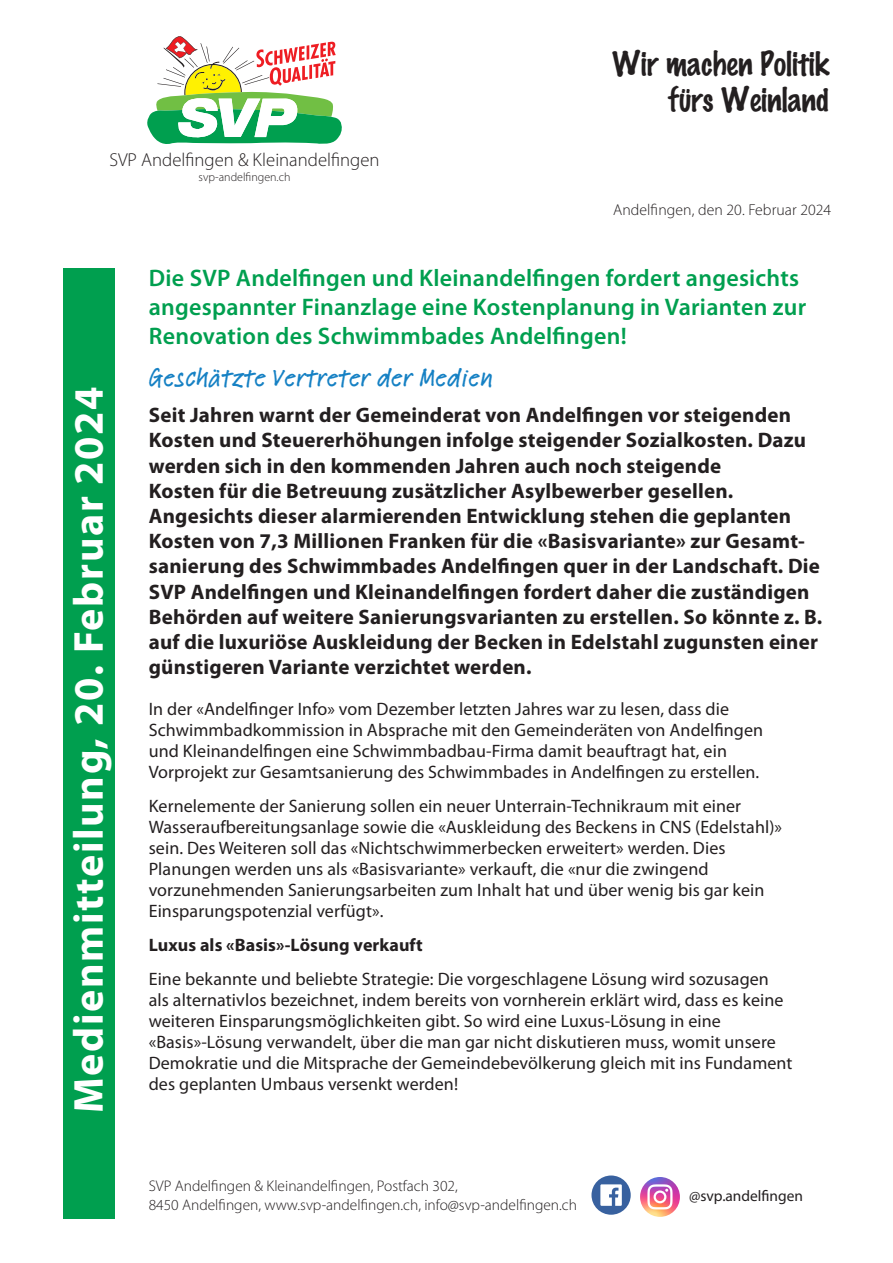
<style>
.page{position:relative;width:893px;height:1263px;background:#fff}
.page>*{position:absolute;margin:0;border:0;box-sizing:border-box;transform-origin:0 0}
.t1{font:700 42px "Myriad Pro";letter-spacing:.04em;color:#fff}
.t2{font:100 30px/36px "Marker Felt";color:#231f20;text-align:right}
.t3{font:500 27px "Feltpen LT";letter-spacing:.01em;color:#1681c4}
.t4{font:600 24px/28.8px "Myriad Pro";letter-spacing:.01em;color:#009f4f}
.t5{font:700 21px/25.2px "Myriad Pro";letter-spacing:.01em;color:#231f20}
.t6{font:300 18.75px "Myriad Pro";color:#231f20}
.t7{font:18px/21px "Myriad Pro";letter-spacing:.005em;color:#231f20}
.t8{font:700 18px "Myriad Pro";letter-spacing:.005em;color:#231f20}
.t9{font:300 15.75px "Myriad Pro";letter-spacing:.005em;color:#231f20}
.t10{font:300 15.45px/18.9px "Myriad Pro";color:#231f20}
.t11{font:15.45px "Myriad Pro";color:#231f20}
.t12{font:300 12px "Myriad Pro";color:#231f20}
</style>
<div class="page">
<div style="left:64px;top:268px;width:51px;height:951px;background:#009f4f"></div>
<div style="left:591px;top:1175px;width:40px;height:40px;background:#38619f;border-radius:50%"></div>
<svg style="left:600px;top:1184px;width:22px;height:22px"></svg>
<img style="left:640px;top:1177px;width:40px;height:40px;border-radius:20px">
<svg style="left:647px;top:1184px;width:26px;height:25px"></svg>
<svg style="left:147px;top:36px;width:195px;height:108px"></svg>
<p class="t6" style="left:109px;top:149px;width:272px">SVP Andelfingen &amp; Kleinandelfingen</p>
<p class="t12" style="left:199px;top:169px;width:93px">svp-andelfingen.ch</p>
<h2 class="t2" style="left:612px;top:46px;width:218px">Wir machen Politik fürs Weinland</h2>
<p class="t9" style="left:613px;top:201px;width:220px">Andelfingen, den 20. Februar 2024</p>
<h1 class="t1" style="left:61px;top:1113px;width:728px;rotate:-90deg">Medienmitteilung, 20. Februar 2024</h1>
<h3 class="t4" style="left:149px;top:263px;width:659px">Die SVP Andelfingen und Kleinandelfingen fordert angesichts angespannter Finanzlage eine Kostenplanung in Varianten zur<br>Renovation des Schwimmbades Andelfingen!</h3>
<h3 class="t3" style="left:149px;top:359px;width:345px">Geschätzte Vertreter der Medien</h3>
<p class="t5" style="left:149px;top:402px;width:675px">Seit Jahren warnt der Gemeinderat von Andelfingen vor steigenden Kosten und Steuererhöhungen infolge steigender Sozialkosten. Dazu werden sich in den kommenden Jahren auch noch steigende<br>Kosten für die Betreuung zusätzlicher Asylbewerber gesellen.<br>Angesichts dieser alarmierenden Entwicklung stehen die geplanten Kosten von 7,3 Millionen Franken für die «Basisvariante» zur Gesamt&shy;sanierung des Schwimmbades Andelfingen quer in der Landschaft. Die SVP Andelfingen und Kleinandelfingen fordert daher die zuständigen Behörden auf weitere Sanierungsvarianten zu erstellen. So könnte z. B. auf die luxuriöse Auskleidung der Becken in Edelstahl zugunsten einer günstigeren Variante verzichtet werden.</p>
<p class="t7" style="left:149px;top:698px;width:616px">In der «Andelfinger Info» vom Dezember letzten Jahres war zu lesen, dass die Schwimmbadkommission in Absprache mit den Gemeinderäten von Andelfingen und Kleinandelfingen eine Schwimmbadbau-Firma damit beauftragt hat, ein Vorprojekt zur Gesamtsanierung des Schwimmbades in Andelfingen zu erstellen.</p>
<p class="t7" style="left:149px;top:795px;width:635px">Kernelemente der Sanierung sollen ein neuer Unterrain-Technikraum mit einer Wasseraufbereitungsanlage sowie die «Auskleidung des Beckens in CNS (Edelstahl)» sein. Des Weiteren soll das «Nichtschwimmerbecken erweitert» werden. Dies Planungen werden uns als «Basisvariante» verkauft, die «nur die zwingend vorzunehmenden Sanierungsarbeiten zum Inhalt hat und über wenig bis gar kein Einsparungspotenzial verfügt».</p>
<p class="t8" style="left:149px;top:933px;width:275px">Luxus als «Basis»-Lösung verkauft</p>
<p class="t7" style="left:149px;top:968px;width:645px">Eine bekannte und beliebte Strategie: Die vorgeschlagene Lösung wird sozusagen als alternativlos bezeichnet, indem bereits von vornherein erklärt wird, dass es keine weiteren Einsparungsmöglichkeiten gibt. So wird eine Luxus-Lösung in eine «Basis»-Lösung verwandelt, über die man gar nicht diskutieren muss, womit unsere Demokratie und die Mitsprache der Gemeindebevölkerung gleich mit ins Fundament des geplanten Umbaus versenkt werden!</p>
<p class="t10" style="left:149px;top:1177px;width:430px">SVP Andelfingen &amp; Kleinandelfingen, Postfach 302,<br>8450 Andelfingen, www.svp-andelfingen.ch, info@svp-andelfingen.ch</p>
<p class="t11" style="left:689px;top:1186px;width:115px">@svp.andelfingen</p>
</div>
